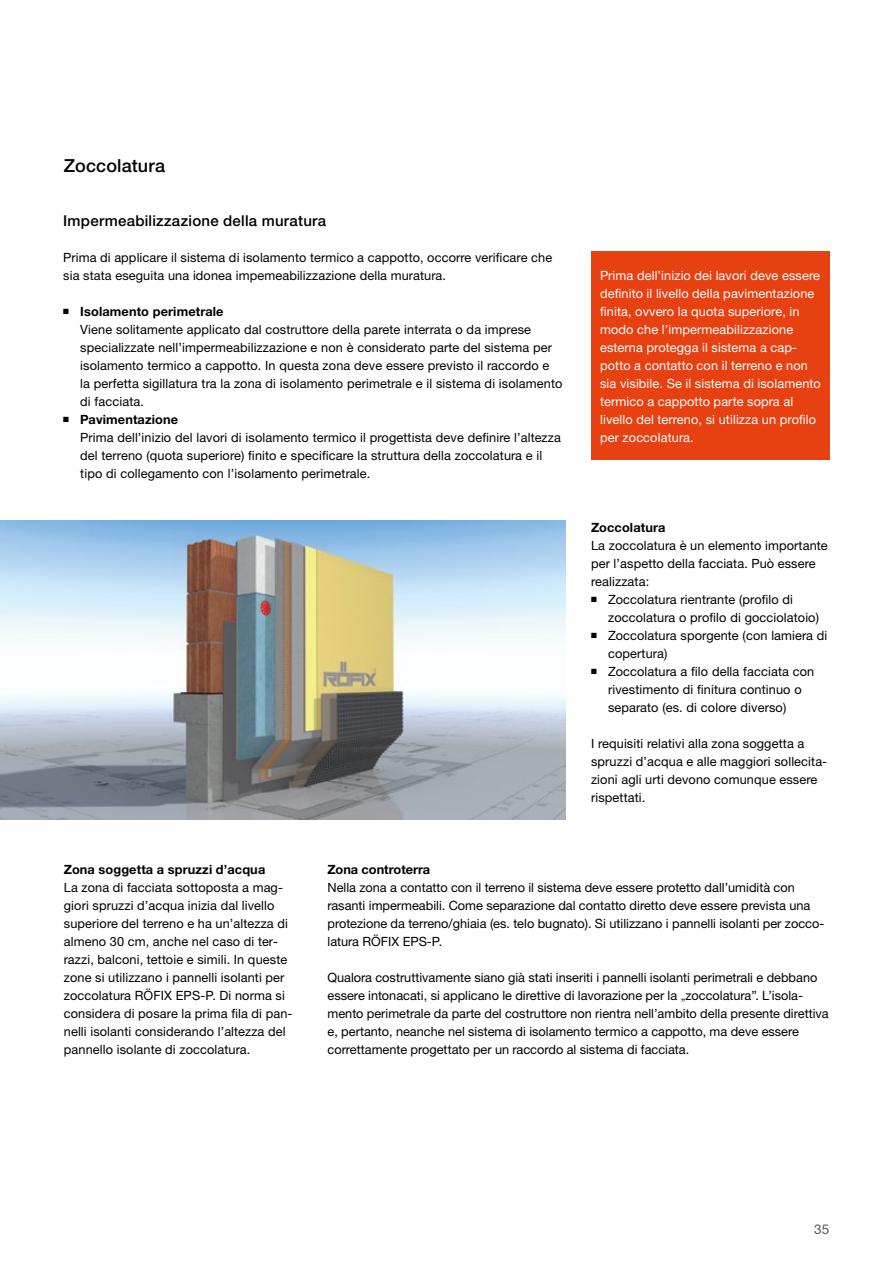
<style>
.page{position:relative;width:893px;height:1263px;background:#fff}
.page>*{position:absolute;margin:0;border:0;box-sizing:border-box;transform-origin:0 0}
.t1{font:500 18px "Helvetica Neue LTW1 G";letter-spacing:.01em;color:#000}
.t2{font:500 15px "Helvetica Neue LTW1 G";letter-spacing:.015em;color:#000}
.t3{font:13.5px "Helvetica Neue LTW1 G";color:#575756}
.t4{font:12.75px/18px "Helvetica Neue LTW1 G";letter-spacing:.01em;color:#000}
.t5{font:12.75px/18px "Helvetica Neue LTW1 G";letter-spacing:.01em;color:#fff}
.t6{font:700 12.75px "Helvetica Neue LTW1 G";letter-spacing:.01em;color:#000}
.s1{font-weight:700}
.s2{font-weight:300}
</style>
<div class="page">
<img style="left:0;top:521px;width:566px;height:299px">
<div style="left:592px;top:251px;width:238px;height:209px;background:#e74011"></div>
<h1 class="t1" style="left:64px;top:155px;width:103px">Zoccolatura</h1>
<p class="t2" style="left:63px;top:211px;width:265px">Impermeabilizzazione della muratura</p>
<p class="t4" style="left:63px;top:248px;width:490px">Prima di applicare il sistema di isolamento termico a cappotto, occorre verificare che sia stata eseguita una idonea impemeabilizzazione della muratura.</p>
<p class="t4" style="left:80px;top:302px;width:484px;text-indent:-17px">■ <span class="s1">Isolamento perimetrale<br></span>Viene solitamente applicato dal costruttore della parete interrata o da imprese specializzate nell’impermeabilizzazione e non è considerato parte del sistema per isolamento termico a cappotto. In questa zona deve essere previsto il raccordo e la perfetta sigillatura tra la zona di isolamento perimetrale e il sistema di isolamento di facciata.</p>
<p class="t4" style="left:80px;top:410px;width:482px;text-indent:-17px">■ <span class="s1">Pavimentazione<br></span>Prima dell’inizio del lavori di isolamento termico il progettista deve definire l’altezza del terreno (quota superiore) finito e specificare la struttura della zoccolatura e il tipo di collegamento con l’isolamento perimetrale.</p>
<p class="t5" style="left:600px;top:266px;width:222px">Prima dell’inizio dei lavori deve essere definito il livello della pavimentazione finita, ovvero la quota superiore, in modo che l’impermeabilizzazione esterna protegga il sistema a cap&shy;potto a contatto con il terreno e non sia visibile. Se il sistema di isolamento termico a cappotto parte sopra al livello del terreno, si utilizza un profilo per zoccolatura.</p>
<p class="t6" style="left:591px;top:519px;width:76px">Zoccolatura</p>
<p class="t4" style="left:591px;top:536px;width:238px">La zoccolatura è un elemento importante per l’aspetto della facciata. Può essere realizzata:</p>
<p class="t4" style="left:608px;top:590px;width:212px;text-indent:-17px">■ Zoccolatura rientrante (profilo di zoccolatura o profilo di gocciolatoio)</p>
<p class="t4" style="left:608px;top:626px;width:221px;text-indent:-17px">■ Zoccolatura sporgente (con lamiera di copertura)</p>
<p class="t4" style="left:608px;top:662px;width:208px;text-indent:-17px">■ Zoccolatura a filo della facciata con rivestimento di finitura continuo o separato (es. di colore diverso)</p>
<p class="t4" style="left:591px;top:734px;width:238px">I requisiti relativi alla zona soggetta a spruzzi d’acqua e alle maggiori sollecita&shy;zioni agli urti devono comunque essere rispettati.</p>
<p class="t6" style="left:64px;top:861px;width:203px">Zona soggetta a spruzzi d’acqua</p>
<p class="t4" style="left:64px;top:878px;width:230px">La zona di facciata sottoposta a mag&shy;giori spruzzi d’acqua inizia dal livello superiore del terreno e ha un’altezza di almeno 30 cm, anche nel caso di ter&shy;razzi, balconi, tettoie e simili. In queste zone si utilizzano i pannelli isolanti per zoccolatura RÖFIX EPS-P. Di norma si considera di posare la prima fila di pan&shy;nelli isolanti considerando l’altezza del pannello isolante di zoccolatura.</p>
<p class="t6" style="left:328px;top:861px;width:104px">Zona controterra</p>
<p class="t4" style="left:328px;top:878px;width:498px">Nella zona a contatto con il terreno il sistema deve essere protetto dall’umidità con rasanti impermeabili. Come separazione dal contatto diretto deve essere prevista una protezione da terreno/ghiaia (es. telo bugnato). Si utilizzano i pannelli isolanti per zocco&shy;latura RÖFIX EPS-P.</p>
<p class="t4" style="left:328px;top:968px;width:503px">Qualora costruttivamente siano già stati inseriti i pannelli isolanti perimetrali e debbano essere intonacati, si applicano le direttive di lavorazione per la <span class="s2">„</span>zoccolatura”. L’isola&shy;mento perimetrale da parte del costruttore non rientra nell’ambito della presente direttiva e, pertanto, neanche nel sistema di isolamento termico a cappotto, ma deve essere correttamente progettato per un raccordo al sistema di facciata.</p>
<p class="t3" style="left:814px;top:1221px;width:17px">35</p>
</div>
